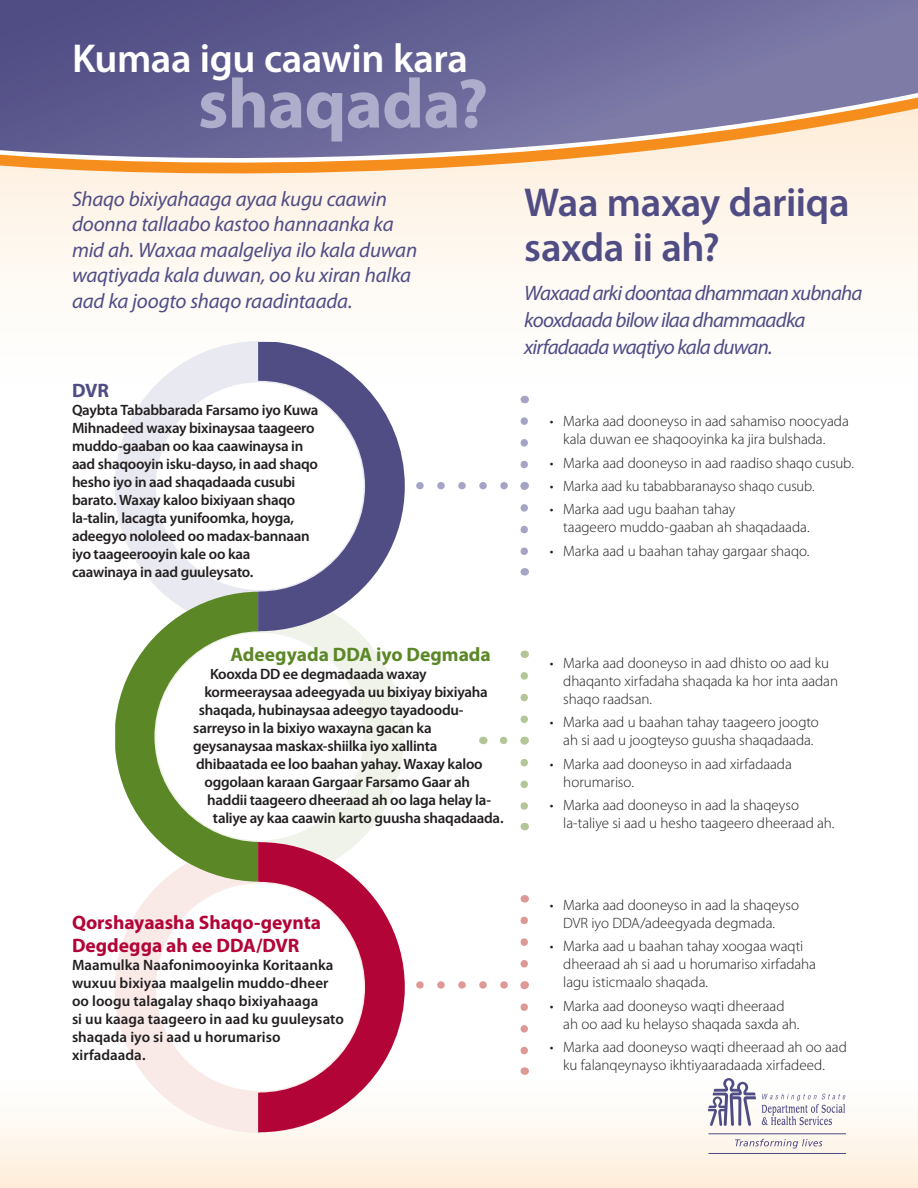
<style>
.page{position:relative;width:918px;height:1188px;background:#fff}
.page>*{position:absolute;margin:0;border:0;box-sizing:border-box;transform-origin:0 0}
.t1{font:700 70.5px "Myriad Pro";letter-spacing:-.01em;color:#aeadcb}
.t2{font:600 40.5px/45px "Myriad Pro";letter-spacing:-.01em;color:#504d85}
.t3{font:600 40.5px "Myriad Pro";letter-spacing:-.01em;color:#fff}
.t4{font:italic 21px/25.5px "Myriad Pro";letter-spacing:-.02em;color:#504d85}
.t5{font:italic 21px/27px "Myriad Pro";letter-spacing:-.04em;color:#504d85}
.t6{font:700 19.5px/23.4px "Myriad Pro";color:#b30437}
.t7{font:700 19.5px "Myriad Pro";color:#5c8727}
.t8{font:700 19.5px "Myriad Pro";color:#504d85}
.t9{font:300 15px/18px "Myriad Pro";letter-spacing:-.005em;color:#231f20}
.t10{font:600 15px/18px "Myriad Pro";letter-spacing:-.015em;color:#231f20}
</style>
<div class="page">
<div style="left:0;top:63px;width:918px;height:340px;background:#fefaf5"></div>
<div style="left:0;top:1073px;width:918px;height:115px;background:linear-gradient(to bottom,#feffff,#feeedb)"></div>
<svg style="left:420px;top:482px;width:88px;height:7px"></svg>
<svg style="left:420px;top:981px;width:88px;height:8px"></svg>
<div style="left:0;top:197px;width:918px;height:10px;background:#fef4e8"></div>
<div style="left:0;top:181px;width:918px;height:16px;background:#fef3e6"></div>
<svg style="left:0;top:0;width:918px;height:181px;background:#897e9c"></svg>
<svg style="left:115px;top:342px;width:290px;height:790px"></svg>
<div style="left:156px;top:382px;width:208px;height:208px;background:#fff;border-radius:50%"></div>
<div style="left:156px;top:633px;width:208px;height:208px;background:#fff;border-radius:50%"></div>
<div style="left:156px;top:883px;width:208px;height:208px;background:#fff;border-radius:50%"></div>
<svg style="left:504px;top:737px;width:4px;height:7px"></svg>
<svg style="left:520px;top:920px;width:8px;height:135px"></svg>
<svg style="left:520px;top:421px;width:8px;height:134px"></svg>
<svg style="left:520px;top:676px;width:8px;height:134px"></svg>
<svg style="left:762px;top:1094px;width:84px;height:31px"></svg>
<svg style="left:708px;top:1078px;width:48px;height:48px"></svg>
<hr style="left:708px;top:1133px;width:138px;height:1px;background:#504d85">
<hr style="left:708px;top:1153px;width:138px;height:1px;background:#504d85">
<svg style="left:735px;top:1139px;width:87px;height:10px"></svg>
<p class="t3" style="left:72px;top:36px;width:398px">Kumaa igu caawin kara</p>
<p class="t1" style="left:198px;top:64px;width:292px">shaqada?</p>
<p class="t4" style="left:72px;top:186px;width:347px">Shaqo bixiyahaaga ayaa kugu caawin doonna tallaabo kastoo hannaanka ka mid ah. Waxaa maalgeliya ilo kala duwan waqtiyada kala duwan, oo ku xiran halka aad ka joogto shaqo raadintaada.</p>
<p class="t8" style="left:72px;top:380px;width:39px">DVR</p>
<p class="t10" style="left:72px;top:401px;width:248px">Qaybta Tababbarada Farsamo iyo Kuwa Mihnadeed waxay bixinaysaa taageero muddo-gaaban oo kaa caawinaysa in aad shaqooyin isku-dayso, in aad shaqo hesho iyo in aad shaqadaada cusubi barato. Waxay kaloo bixiyaan shaqo la-talin, lacagta yunifoomka, hoyga, adeegyo nololeed oo madax-bannaan iyo taageerooyin kale oo kaa caawinaya in aad guuleysato.</p>
<p class="t2" style="left:524px;top:181px;width:327px">Waa maxay dariiqa saxda ii ah?</p>
<p class="t5" style="left:524px;top:280px;width:340px">Waxaad arki doontaa dhammaan xubnaha kooxdaada bilow ilaa dhammaadka xirfadaada waqtiyo kala duwan.</p>
<p class="t9" style="left:563px;top:412px;width:287px;text-indent:-14px">• Marka aad dooneyso in aad sahamiso noocyada kala duwan ee shaqooyinka ka jira bulshada.</p>
<p class="t9" style="left:550px;top:454px;width:306px">• Marka aad dooneyso in aad raadiso shaqo cusub.</p>
<p class="t9" style="left:550px;top:477px;width:266px">• Marka aad ku tababbaranayso shaqo cusub.</p>
<p class="t9" style="left:550px;top:501px;width:187px">• Marka aad ugu baahan tahay</p>
<p class="t9" style="left:563px;top:519px;width:248px">taageero muddo-gaaban ah shaqadaada.</p>
<p class="t9" style="left:550px;top:542px;width:261px">• Marka aad u baahan tahay gargaar shaqo.</p>
<p class="t7" style="left:230px;top:643px;width:262px">Adeegyada DDA iyo Degmada</p>
<p class="t10" style="left:210px;top:665px;width:218px">Kooxda DD ee degmadaada waxay</p>
<p class="t10" style="left:205px;top:683px;width:285px">kormeeraysaa adeegyada uu bixiyay bixiyaha</p>
<p class="t10" style="left:199px;top:701px;width:266px">shaqada, hubinaysaa adeegyo tayadoodu-</p>
<p class="t10" style="left:193px;top:719px;width:240px">sarreyso in la bixiyo waxayna gacan ka</p>
<p class="t10" style="left:193px;top:737px;width:246px">geysanaysaa maskax-shiilka iyo xallinta</p>
<p class="t10" style="left:196px;top:755px;width:288px">dhibaatada ee loo baahan yahay. Waxay kaloo</p>
<p class="t10" style="left:205px;top:773px;width:267px">oggolaan karaan Gargaar Farsamo Gaar ah</p>
<p class="t10" style="left:207px;top:791px;width:285px">haddii taageero dheeraad ah oo laga helay la-</p>
<p class="t10" style="left:213px;top:809px;width:292px">taliye ay kaa caawin karto guusha shaqadaada.</p>
<p class="t9" style="left:563px;top:654px;width:276px;text-indent:-14px">• Marka aad dooneyso in aad dhisto oo aad ku dhaqanto xirfadaha shaqada ka hor inta aadan shaqo raadsan.</p>
<p class="t9" style="left:550px;top:714px;width:271px;text-align:center">• Marka aad u baahan tahay taageero joogto ah si aad u joogteyso guusha shaqadaada.</p>
<p class="t9" style="left:563px;top:755px;width:230px;text-indent:-14px">• Marka aad dooneyso in aad xirfadaada horumariso.</p>
<p class="t9" style="left:563px;top:796px;width:273px;text-indent:-14px">• Marka aad dooneyso in aad la shaqeyso la-taliye si aad u hesho taageero dheeraad ah.</p>
<p class="t6" style="left:72px;top:911px;width:251px">Qorshayaasha Shaqo-geynta<br>Degdegga ah ee DDA/DVR</p>
<p class="t10" style="left:72px;top:957px;width:273px">Maamulka Naafonimooyinka Koritaanka wuxuu bixiyaa maalgelin muddo-dheer oo loogu talagalay shaqo bixiyahaaga<br>si uu kaaga taageero in aad ku guuleysato shaqada iyo si aad u horumariso xirfadaada.</p>
<p class="t9" style="left:563px;top:896px;width:237px;text-indent:-14px">• Marka aad dooneyso in aad la shaqeyso<br>DVR iyo DDA/adeegyada degmada.</p>
<p class="t9" style="left:563px;top:938px;width:254px;text-indent:-14px">• Marka aad u baahan tahay xoogaa waqti dheeraad ah si aad u horumariso xirfadaha lagu isticmaalo shaqada.</p>
<p class="t9" style="left:563px;top:997px;width:238px;text-indent:-14px">• Marka aad dooneyso waqti dheeraad ah oo aad ku helayso shaqada saxda ah.</p>
<p class="t9" style="left:550px;top:1038px;width:299px;text-align:center">• Marka aad dooneyso waqti dheeraad ah oo aad ku falanqeynayso ikhtiyaaradaada xirfadeed.</p>
</div>
